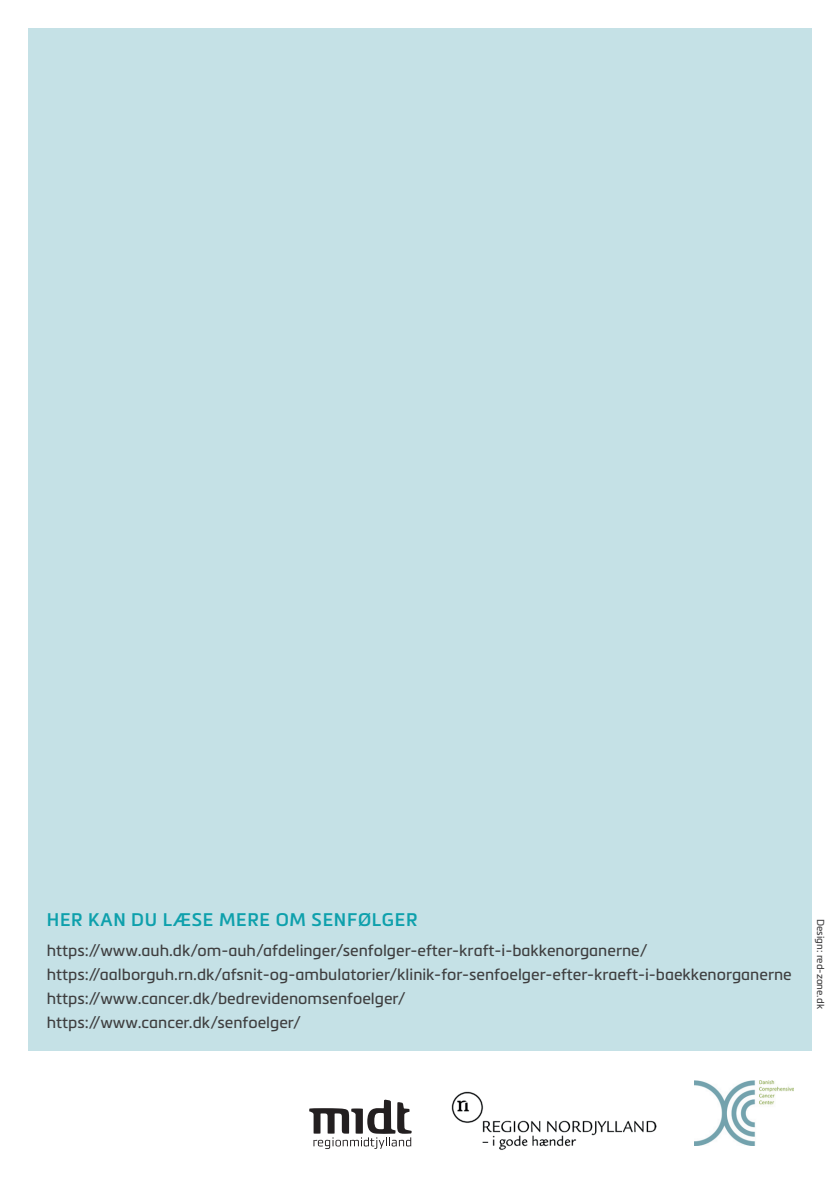
<style>
.page{position:relative;width:840px;height:1191px;background:#fff}
.page>*{position:absolute;margin:0;border:0;box-sizing:border-box;transform-origin:0 0}
.t1{font:600 18px "Metronic Pro";letter-spacing:.04em;color:#0ea0ac}
.t2{font:16px/24px "Metronic Pro";color:#3e3e3f}
.t3{font:10px "Metronic Pro";color:#3e3e3f}
</style>
<div class="page">
<div style="left:28px;top:28px;width:783px;height:1022px;background:#c5e1e6"></div>
<img style="left:451px;top:1091px;width:206px;height:59px">
<svg style="left:309px;top:1099px;width:102px;height:50px"></svg>
<img style="left:694px;top:1080px;width:98px;height:65px">
<p class="t1" style="left:47px;top:908px;width:372px">HER KAN DU LÆSE MERE OM SENFØLGER</p>
<p class="t2" style="left:47px;top:938px;width:746px">https://www.auh.dk/om-auh/afdelinger/senfolger-efter-kraft-i-bakkenorganerne/ https://aalborguh.rn.dk/afsnit-og-ambulatorier/klinik-for-senfoelger-efter-kraeft-i-baekkenorganerne https://www.cancer.dk/bedrevidenomsenfoelger/<br>https://www.cancer.dk/senfoelger/</p>
<p class="t3" style="left:827px;top:918px;width:92px;rotate:90deg">Design: red-zone.dk</p>
</div>
